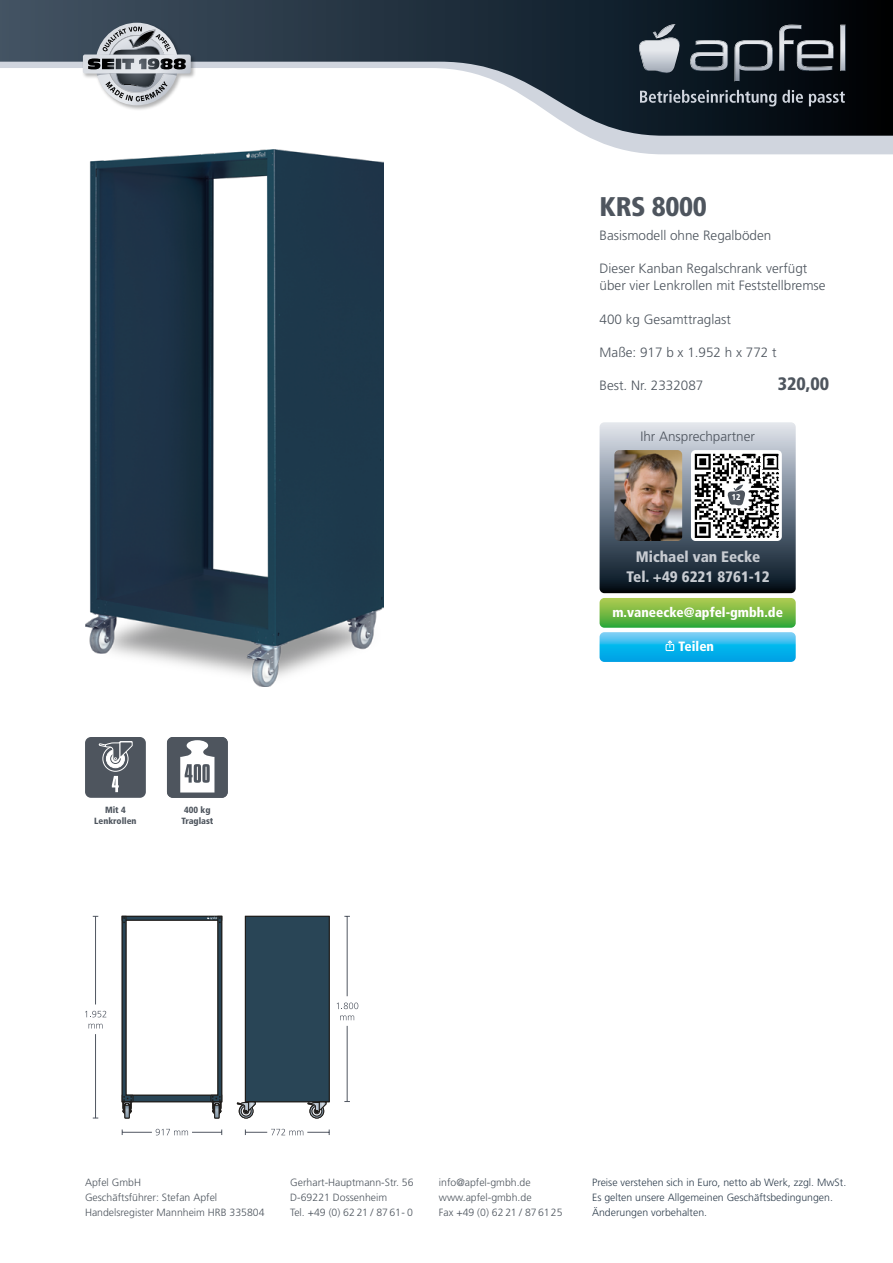
<style>
.page{position:relative;width:893px;height:1263px;background:#fff}
.page>*{position:absolute;margin:0;border:0;box-sizing:border-box;transform-origin:0 0}
.t1{font:900 condensed 27px "Frutiger LT Pro";letter-spacing:-.015em;color:#4e555e}
.t2{font:900 condensed 18px "Frutiger LT Pro";color:#4e555e}
.t3{font:900 condensed 15.15px/20.2px "Frutiger LT Pro";color:#c8ccd2;text-align:center}
.t4{font:300 13.5px/16.8px "Frutiger LT Pro";color:#4e555e}
.t5{font:900 condensed 13.5px "Frutiger LT Pro";color:#fff}
.t6{font:300 10.5px/15px "Frutiger LT Pro";color:#4e555e}
.t7{font:300 10.5px/15px "Frutiger LT Pro";color:#2f3e4d}
.t8{font:900 condensed 9px/10.8px "Frutiger LT Pro";color:#4e555e;text-align:center}
.t9{font:900 condensed 8.4px "Frutiger LT Pro";color:#fff}
</style>
<div class="page">
<svg style="left:587px;top:136px;width:306px;height:18px;background:#d3d8e0"></svg>
<svg style="left:0;top:0;width:893px;height:136px"></svg>
<div style="left:82px;top:22px;width:115px;height:89px;background:#000;opacity:.3"></div>
<svg style="left:83px;top:23px;width:108px;height:82px;background:#989da3"></svg>
<svg style="left:638px;top:24px;width:208px;height:58px;background:#3f474f"></svg>
<svg style="left:640px;top:90px;width:205px;height:16px;background:#434b54"></svg>
<div style="left:167px;top:737px;width:61px;height:61px;background:#4e555e;border-radius:6px"></div>
<svg style="left:180px;top:740px;width:34px;height:52px"></svg>
<div style="left:85px;top:737px;width:61px;height:61px;background:#4e555e;border-radius:6px"></div>
<svg style="left:103px;top:746px;width:25px;height:25px"></svg>
<div style="left:102px;top:746px;width:26px;height:26px;border:1px solid #fff;border-radius:50%"></div>
<div style="left:106px;top:750px;width:18px;height:18px;background:#fff;border-radius:50%"></div>
<div style="left:106px;top:749px;width:19px;height:19px;border:1px solid #fff;border-radius:50%"></div>
<div style="left:110px;top:753px;width:11px;height:11px;border:1px solid #4e555e;border-radius:50%"></div>
<svg style="left:98px;top:741px;width:35px;height:21px"></svg>
<svg style="left:112px;top:776px;width:7px;height:16px"></svg>
<svg style="left:245px;top:1129px;width:85px;height:6px"></svg>
<hr style="left:347px;top:1026px;width:1px;height:75px;background:#515762">
<hr style="left:347px;top:916px;width:1px;height:80px;background:#515762">
<svg style="left:340px;top:1015px;width:14px;height:5px"></svg>
<svg style="left:337px;top:1002px;width:21px;height:7px"></svg>
<svg style="left:237px;top:916px;width:93px;height:202px;background:#465c6a"></svg>
<hr style="left:95px;top:1034px;width:1px;height:84px;background:#515762">
<hr style="left:95px;top:916px;width:1px;height:88px;background:#515762">
<svg style="left:88px;top:1024px;width:15px;height:4px"></svg>
<svg style="left:85px;top:1011px;width:21px;height:6px"></svg>
<hr style="left:122px;top:1132px;width:30px;height:1px;background:#515762">
<hr style="left:192px;top:1132px;width:30px;height:1px;background:#515762">
<svg style="left:156px;top:1129px;width:32px;height:6px"></svg>
<svg style="left:122px;top:916px;width:100px;height:202px"></svg>
<img style="left:85px;top:149px;width:299px;height:538px">
<svg style="left:600px;top:422px;width:196px;height:171px;background:#646f7b"></svg>
<img style="left:614px;top:450px;width:68px;height:91px">
<div style="left:691px;top:450px;width:91px;height:91px;background:#fff;border-radius:5px"></div>
<img style="left:694px;top:453px;width:85px;height:85px">
<svg style="left:600px;top:598px;width:196px;height:64px;background:#59bda0"></svg>
<h1 class="t1" style="left:600px;top:190px;width:109px">KRS 8000</h1>
<p class="t4" style="left:600px;top:227px;width:173px">Basismodell ohne Regalböden</p>
<p class="t4" style="left:600px;top:260px;width:227px">Dieser Kanban Regalschrank verfügt über vier Lenkrollen mit Feststellbremse</p>
<p class="t4" style="left:600px;top:311px;width:133px">400 kg Gesamttraglast</p>
<p class="t4" style="left:600px;top:344px;width:179px">Maße: 917 b x 1.952 h x 772 t</p>
<p class="t4" style="left:600px;top:377px;width:105px">Best. Nr. 2332087</p>
<h2 class="t2" style="left:778px;top:373px;width:53px">320,00</h2>
<p class="t4" style="left:640px;top:428px;width:116px">Ihr Ansprechpartner</p>
<p class="t9" style="left:732px;top:492px;width:10px">12</p>
<h3 class="t3" style="left:626px;top:546px;width:145px">Michael van Eecke<br>Tel. +49 6221 8761-12</h3>
<p class="t8" style="left:94px;top:804px;width:44px">Mit 4<br>Lenkrollen</p>
<p class="t8" style="left:181px;top:804px;width:34px">400 kg<br>Traglast</p>
<p class="t5" style="left:612px;top:604px;width:172px">m.vaneecke@apfel-gmbh.de</p>
<p class="t5" style="left:679px;top:638px;width:37px">Teilen</p>
<p class="t6" style="left:85px;top:1174px;width:181px">Apfel GmbH<br>Geschäftsführer: Stefan Apfel<br>Handelsregister Mannheim HRB 335804</p>
<p class="t6" style="left:439px;top:1174px;width:125px">info@apfel-gmbh.de www.apfel-gmbh.de<br>Fax +49 (0) 62 21 / 87 6125</p>
<p class="t7" style="left:592px;top:1174px;width:256px">Preise verstehen sich in Euro, netto ab Werk, zzgl. MwSt.<br>Es gelten unsere Allgemeinen Geschäftsbedingungen.<br>Änderungen vorbehalten.</p>
<p class="t6" style="left:290px;top:1174px;width:125px">Gerhart-Hauptmann-Str. 56<br>D-69221 Dossenheim<br>Tel. +49 (0) 62 21 / 87 61- 0</p>
</div>
